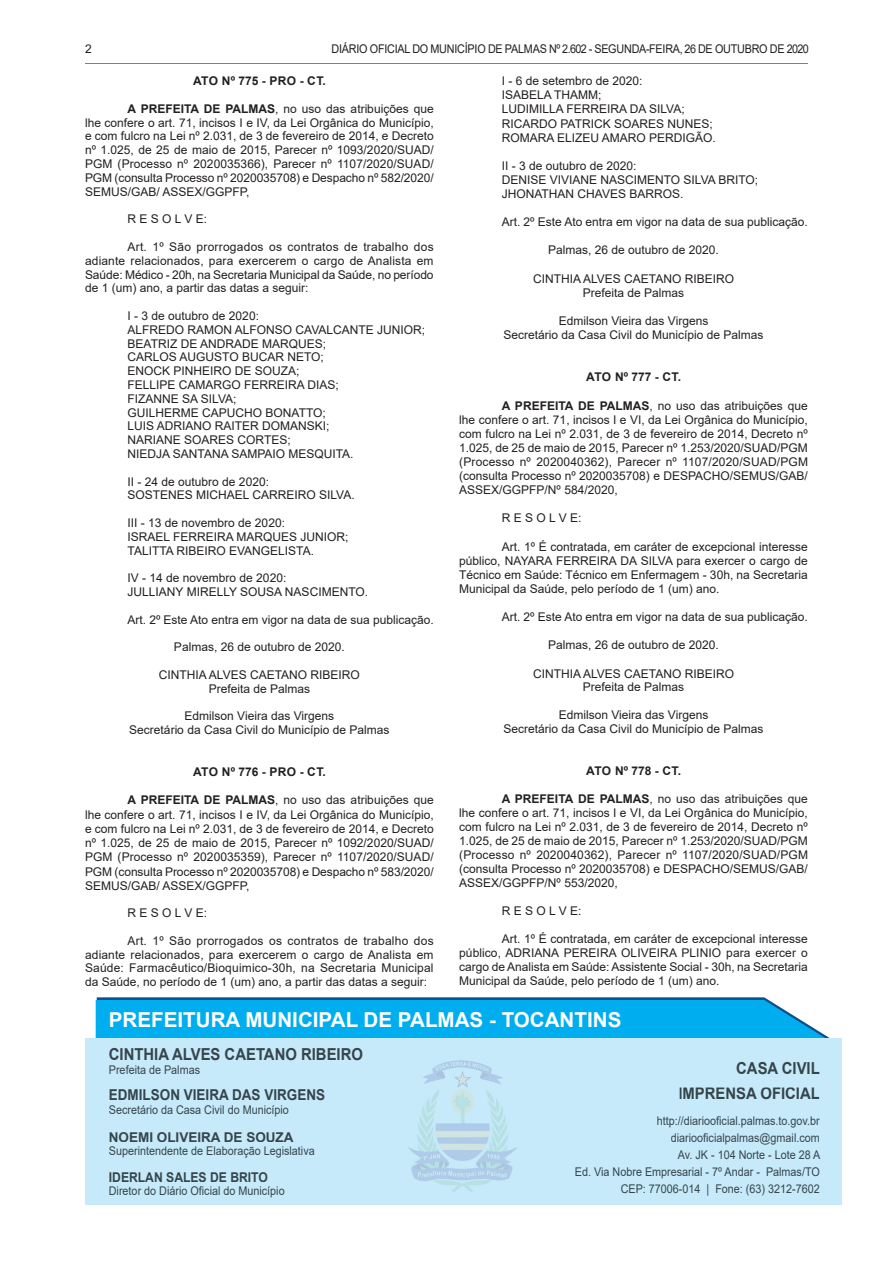
<style>
.page{position:relative;width:893px;height:1263px;background:#fff}
.page>*{position:absolute;margin:0;border:0;box-sizing:border-box;transform-origin:0 0}
.t1{font:700 20.55px "Arial";color:#fff}
.t2{font:700 16.5px/25.7px "Arial";color:#36444b;text-align:right;scale:.9 1}
.t3{font:700 15px "Arial";color:#36444b;scale:.9 1}
.t4{font:700 13.5px "Arial";color:#36444b}
.t5{font:700 13.5px "Arial";color:#36444b;scale:.9 1}
.t6{font:12px/13.8px "Arial";color:#231f20;text-align:justify}
.t7{font:12px/17.1px "Arial";color:#36444b;text-align:right;scale:.9 1}
.t8{font:12px "Arial";letter-spacing:-.02em;color:#231f20;scale:.9 1}
.t9{font:700 12px "Arial";letter-spacing:.015em;color:#231f20}
.s1{font-weight:700}
</style>
<div class="page">
<hr style="left:85px;top:63px;width:723px;height:1px;background:#00aeef">
<hr style="left:85px;top:1204px;width:723px;height:1px;background:#00aeef">
<svg style="left:96px;top:997px;width:734px;height:41px;background:#0eace9"></svg>
<div style="left:85px;top:1038px;width:757px;height:166px;background:#c6eafa"></div>
<img style="left:408px;top:1061px;width:108px;height:130px">
<p class="t6" style="left:85px;top:42px;width:8px">2</p>
<p class="t8" style="left:332px;top:40px;width:532px">DIÁRIO OFICIAL DO MUNICÍPIO DE PALMAS Nº 2.602 - SEGUNDA-FEIRA, 26 DE OUTUBRO DE 2020</p>
<p class="t9" style="left:193px;top:73px;width:134px">ATO Nº 775 - PRO - CT.</p>
<p class="t6" style="left:85px;top:102px;width:350px;text-indent:43px"><span class="s1">A PREFEITA DE PALMAS</span>, no uso das atribuições que lhe confere o art. 71, incisos I e IV, da Lei Orgânica do Município, e com fulcro na Lei nº 2.031, de 3 de fevereiro de 2014, e Decreto nº 1.025, de 25 de maio de 2015, Parecer nº 1093/2020/SUAD/ PGM (Processo nº 2020035366), Parecer nº 1107/2020/SUAD/ PGM (consulta Processo nº 2020035708) e Despacho nº 582/2020/ SEMUS/GAB/ ASSEX/GGPFP,</p>
<p class="t6" style="left:128px;top:212px;width:81px">R E S O L V E:</p>
<p class="t6" style="left:85px;top:240px;width:350px;text-indent:43px">Art. 1º São prorrogados os contratos de trabalho dos adiante relacionados, para exercerem o cargo de Analista em Saúde: Médico - 20h, na Secretaria Municipal da Saúde, no período de 1 (um) ano, a partir das datas a seguir:</p>
<p class="t6" style="left:128px;top:309px;width:299px;text-align:left">I - 3 de outubro de 2020:<br>ALFREDO RAMON ALFONSO CAVALCANTE JUNIOR;<br>BEATRIZ DE ANDRADE MARQUES;<br>CARLOS AUGUSTO BUCAR NETO;<br>ENOCK PINHEIRO DE SOUZA;<br>FELLIPE CAMARGO FERREIRA DIAS;<br>FIZANNE SA SILVA;<br>GUILHERME CAPUCHO BONATTO;<br>LUIS ADRIANO RAITER DOMANSKI;<br>NARIANE SOARES CORTES;<br>NIEDJA SANTANA SAMPAIO MESQUITA.</p>
<p class="t6" style="left:128px;top:474px;width:229px">II - 24 de outubro de 2020:<br>SOSTENES MICHAEL CARREIRO SILVA.</p>
<p class="t6" style="left:128px;top:516px;width:222px;text-align:left">III - 13 de novembro de 2020:<br>ISRAEL FERREIRA MARQUES JUNIOR;<br>TALITTA RIBEIRO EVANGELISTA.</p>
<p class="t6" style="left:128px;top:571px;width:242px">IV - 14 de novembro de 2020:<br>JULLIANY MIRELLY SOUSA NASCIMENTO.</p>
<p class="t6" style="left:128px;top:612px;width:308px">Art. 2º Este Ato entra em vigor na data de sua publicação.</p>
<p class="t6" style="left:174px;top:640px;width:172px">Palmas, 26 de outubro de 2020.</p>
<p class="t6" style="left:159px;top:667px;width:202px;text-align:center">CINTHIA ALVES CAETANO RIBEIRO<br>Prefeita de Palmas</p>
<p class="t6" style="left:129px;top:709px;width:262px;text-align:center">Edmilson Vieira das Virgens<br>Secretário da Casa Civil do Município de Palmas</p>
<p class="t9" style="left:193px;top:763px;width:134px">ATO Nº 776 - PRO - CT.</p>
<p class="t6" style="left:85px;top:793px;width:350px;line-height:14.2px;text-indent:43px"><span class="s1">A PREFEITA DE PALMAS</span>, no uso das atribuições que lhe confere o art. 71, incisos I e IV, da Lei Orgânica do Município, e com fulcro na Lei nº 2.031, de 3 de fevereiro de 2014, e Decreto nº 1.025, de 25 de maio de 2015, Parecer nº 1092/2020/SUAD/ PGM (Processo nº 2020035359), Parecer nº 1107/2020/SUAD/ PGM (consulta Processo nº 2020035708) e Despacho nº 583/2020/ SEMUS/GAB/ ASSEX/GGPFP,</p>
<p class="t6" style="left:128px;top:906px;width:81px">R E S O L V E:</p>
<p class="t6" style="left:85px;top:934px;width:350px;text-indent:43px">Art. 1º São prorrogados os contratos de trabalho dos adiante relacionados, para exercerem o cargo de Analista em Saúde: Farmacêutico/Bioquimico-30h, na Secretaria Municipal da Saúde, no período de 1 (um) ano, a partir das datas a seguir:</p>
<p class="t6" style="left:502px;top:74px;width:216px;text-align:left">I - 6 de setembro de 2020:<br>ISABELA THAMM;<br>LUDIMILLA FERREIRA DA SILVA;<br>RICARDO PATRICK SOARES NUNES;<br>ROMARA ELIZEU AMARO PERDIGÃO.</p>
<p class="t6" style="left:502px;top:158px;width:258px;text-align:left">II - 3 de outubro de 2020:<br>DENISE VIVIANE NASCIMENTO SILVA BRITO;<br>JHONATHAN CHAVES BARROS.</p>
<p class="t6" style="left:502px;top:215px;width:308px">Art. 2º Este Ato entra em vigor na data de sua publicação.</p>
<p class="t6" style="left:548px;top:243px;width:172px">Palmas, 26 de outubro de 2020.</p>
<p class="t6" style="left:533px;top:271px;width:202px;text-align:center">CINTHIA ALVES CAETANO RIBEIRO<br>Prefeita de Palmas</p>
<p class="t6" style="left:503px;top:314px;width:262px;text-align:center">Edmilson Vieira das Virgens<br>Secretário da Casa Civil do Município de Palmas</p>
<p class="t9" style="left:586px;top:369px;width:96px">ATO Nº 777 - CT.</p>
<p class="t6" style="left:459px;top:398px;width:350px;text-indent:43px"><span class="s1">A PREFEITA DE PALMAS</span>, no uso das atribuições que lhe confere o art. 71, incisos I e VI, da Lei Orgânica do Município, com fulcro na Lei nº 2.031, de 3 de fevereiro de 2014, Decreto nº 1.025, de 25 de maio de 2015, Parecer nº 1.253/2020/SUAD/PGM (Processo nº 2020040362), Parecer nº 1107/2020/SUAD/PGM (consulta Processo nº 2020035708) e DESPACHO/SEMUS/GAB/ ASSEX/GGPFP/Nº 584/2020,</p>
<p class="t6" style="left:502px;top:511px;width:81px">R E S O L V E:</p>
<p class="t6" style="left:459px;top:539px;width:350px;text-indent:43px">Art. 1º É contratada, em caráter de excepcional interesse público, NAYARA FERREIRA DA SILVA para exercer o cargo de Técnico em Saúde: Técnico em Enfermagem - 30h, na Secretaria Municipal da Saúde, pelo período de 1 (um) ano.</p>
<p class="t6" style="left:502px;top:610px;width:308px">Art. 2º Este Ato entra em vigor na data de sua publicação.</p>
<p class="t6" style="left:548px;top:638px;width:172px">Palmas, 26 de outubro de 2020.</p>
<p class="t6" style="left:533px;top:666px;width:202px;text-align:center">CINTHIA ALVES CAETANO RIBEIRO<br>Prefeita de Palmas</p>
<p class="t6" style="left:503px;top:708px;width:262px;text-align:center">Edmilson Vieira das Virgens<br>Secretário da Casa Civil do Município de Palmas</p>
<p class="t9" style="left:586px;top:762px;width:96px">ATO Nº 778 - CT.</p>
<p class="t6" style="left:459px;top:792px;width:350px;text-indent:43px"><span class="s1">A PREFEITA DE PALMAS</span>, no uso das atribuições que lhe confere o art. 71, incisos I e VI, da Lei Orgânica do Município, com fulcro na Lei nº 2.031, de 3 de fevereiro de 2014, Decreto nº 1.025, de 25 de maio de 2015, Parecer nº 1.253/2020/SUAD/PGM (Processo nº 2020040362), Parecer nº 1107/2020/SUAD/PGM (consulta Processo nº 2020035708) e DESPACHO/SEMUS/GAB/ ASSEX/GGPFP/Nº 553/2020,</p>
<p class="t6" style="left:502px;top:903px;width:81px">R E S O L V E:</p>
<p class="t6" style="left:459px;top:931px;width:350px;text-indent:43px">Art. 1º É contratada, em caráter de excepcional interesse público, ADRIANA PEREIRA OLIVEIRA PLINIO para exercer o cargo de Analista em Saúde: Assistente Social - 30h, na Secretaria Municipal da Saúde, pelo período de 1 (um) ano.</p>
<h1 class="t1" style="left:109px;top:1005px;width:514px">PREFEITURA MUNICIPAL DE PALMAS - TOCANTINS</h1>
<h2 class="t2" style="left:109px;top:1042px;width:284px">CINTHIA ALVES CAETANO RIBEIRO</h2>
<p class="t7" style="left:109px;top:1061px;width:103px">Prefeita de Palmas</p>
<p class="t3" style="left:109px;top:1084px;width:242px">EDMILSON VIEIRA DAS VIRGENS</p>
<p class="t7" style="left:109px;top:1101px;width:202px">Secretário da Casa Civil do Município</p>
<p class="t4" style="left:109px;top:1127px;width:186px">NOEMI OLIVEIRA DE SOUZA</p>
<p class="t7" style="left:109px;top:1142px;width:230px">Superintendente de Elaboração Legislativa</p>
<p class="t5" style="left:109px;top:1167px;width:178px">IDERLAN SALES DE BRITO</p>
<p class="t7" style="left:109px;top:1182px;width:197px">Diretor do Diário Oficial do Município</p>
<h2 class="t2" style="left:678px;top:1055px;width:159px">CASA CIVIL<br>IMPRENSA OFICIAL</h2>
<p class="t7" style="left:575px;top:1112px;width:274px">http://diariooficial.palmas.to.gov.br diariooficialpalmas@gmail.com<br>Av. JK - 104 Norte - Lote 28 A<br>Ed. Via Nobre Empresarial - 7º Andar - Palmas/TO CEP: 77006-014 | Fone: (63) 3212-7602</p>
</div>
